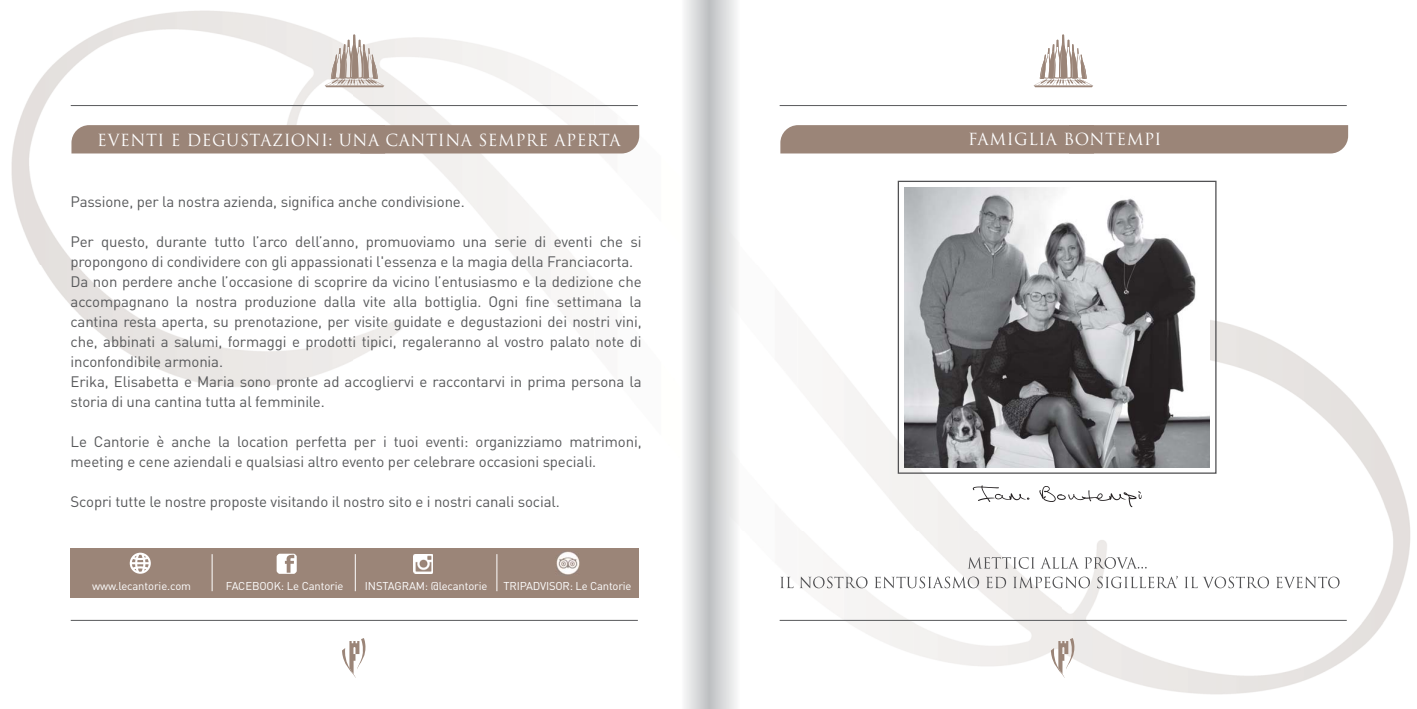
<style>
.page{position:relative;width:1417px;height:709px;background:#fff}
.page>*{position:absolute;margin:0;border:0;box-sizing:border-box;transform-origin:0 0}
.t1{font:16.25px "Trajan Pro";letter-spacing:.035em;color:#fff}
.t2{font:15px/20px "DIN";letter-spacing:-.01em;color:#58595b}
.t3{font:11.25px "DIN";letter-spacing:-.01em;color:#fff}
</style>
<div class="page">
<img style="left:11px;top:10px;width:1399px;height:685px">
<img style="left:904px;top:188px;width:305px;height:280px">
<svg style="left:968px;top:557px;width:179px;height:12px"></svg>
<svg style="left:780px;top:577px;width:14px;height:11px"></svg>
<svg style="left:800px;top:576px;width:67px;height:12px"></svg>
<svg style="left:874px;top:576px;width:105px;height:12px"></svg>
<svg style="left:986px;top:576px;width:20px;height:12px"></svg>
<svg style="left:1013px;top:576px;width:77px;height:12px"></svg>
<svg style="left:1097px;top:576px;width:81px;height:12px"></svg>
<svg style="left:1185px;top:576px;width:84px;height:12px"></svg>
<svg style="left:1276px;top:576px;width:63px;height:12px"></svg>
<div style="left:898px;top:181px;width:318px;height:293px;border:1px solid #515153"></div>
<svg style="left:973px;top:485px;width:57px;height:17px"></svg>
<svg style="left:1039px;top:486px;width:102px;height:21px"></svg>
<div style="left:70px;top:548px;width:569px;height:50px;background:#9b8578"></div>
<img style="left:556px;top:551px;width:24px;height:24px">
<svg style="left:277px;top:553px;width:20px;height:21px"></svg>
<img style="left:414px;top:554px;width:19px;height:19px">
<svg style="left:130px;top:552px;width:21px;height:21px"></svg>
<hr style="left:212px;top:554px;width:1px;height:37px;background:#fff">
<hr style="left:355px;top:554px;width:1px;height:37px;background:#fff">
<hr style="left:496px;top:554px;width:1px;height:37px;background:#fff">
<div style="left:780px;top:125px;width:568px;height:28px;background:#9b8578"></div>
<hr style="left:780px;top:105px;width:567px;height:1px;background:#58595b">
<hr style="left:780px;top:620px;width:567px;height:1px;background:#58595b">
<svg style="left:1051px;top:638px;width:24px;height:40px"></svg>
<svg style="left:1033px;top:35px;width:60px;height:52px"></svg>
<div style="left:71px;top:125px;width:568px;height:28px;background:#9b8578"></div>
<hr style="left:71px;top:105px;width:567px;height:1px;background:#58595b">
<hr style="left:71px;top:620px;width:567px;height:1px;background:#58595b">
<svg style="left:342px;top:638px;width:25px;height:40px"></svg>
<svg style="left:324px;top:35px;width:60px;height:52px"></svg>
<img style="left:682px;top:0;width:57px;height:709px">
<p class="t1" style="left:97px;top:130px;width:525px">EVENTI E DEGUSTAZIONI: UNA CANTINA SEMPRE APERTA</p>
<p class="t1" style="left:968px;top:130px;width:195px">FAMIGLIA BONTEMPI</p>
<p class="t2" style="left:71px;top:194px;width:396px">Passione, per la nostra azienda, significa anche condivisione.</p>
<p class="t2" style="left:71px;top:234px;width:572px">Per questo, durante tutto l’arco dell’anno, promuoviamo una serie di eventi che si propongono di condividere con gli appassionati l'essenza e la magia della Franciacorta.<br>Da non perdere anche l’occasione di scoprire da vicino l’entusiasmo e la dedizione che accompagnano la nostra produzione dalla vite alla bottiglia. Ogni fine settimana la cantina resta aperta, su prenotazione, per visite guidate e degustazioni dei nostri vini, che, abbinati a salumi, formaggi e prodotti tipici, regaleranno al vostro palato note di inconfondibile armonia.<br>Erika, Elisabetta e Maria sono pronte ad accogliervi e raccontarvi in prima persona la storia di una cantina tutta al femminile.</p>
<p class="t2" style="left:71px;top:434px;width:572px">Le Cantorie è anche la location perfetta per i tuoi eventi: organizziamo matrimoni, meeting e cene aziendali e qualsiasi altro evento per celebrare occasioni speciali.</p>
<p class="t2" style="left:71px;top:494px;width:491px">Scopri tutte le nostre proposte visitando il nostro sito e i nostri canali social.</p>
<p class="t3" style="left:92px;top:582px;width:101px">www.lecantorie.com</p>
<p class="t3" style="left:226px;top:582px;width:119px">FACEBOOK: Le Cantorie</p>
<p class="t3" style="left:365px;top:582px;width:124px">INSTAGRAM: @lecantorie</p>
<p class="t3" style="left:504px;top:582px;width:129px">TRIPADVISOR: Le Cantorie</p>
</div>
